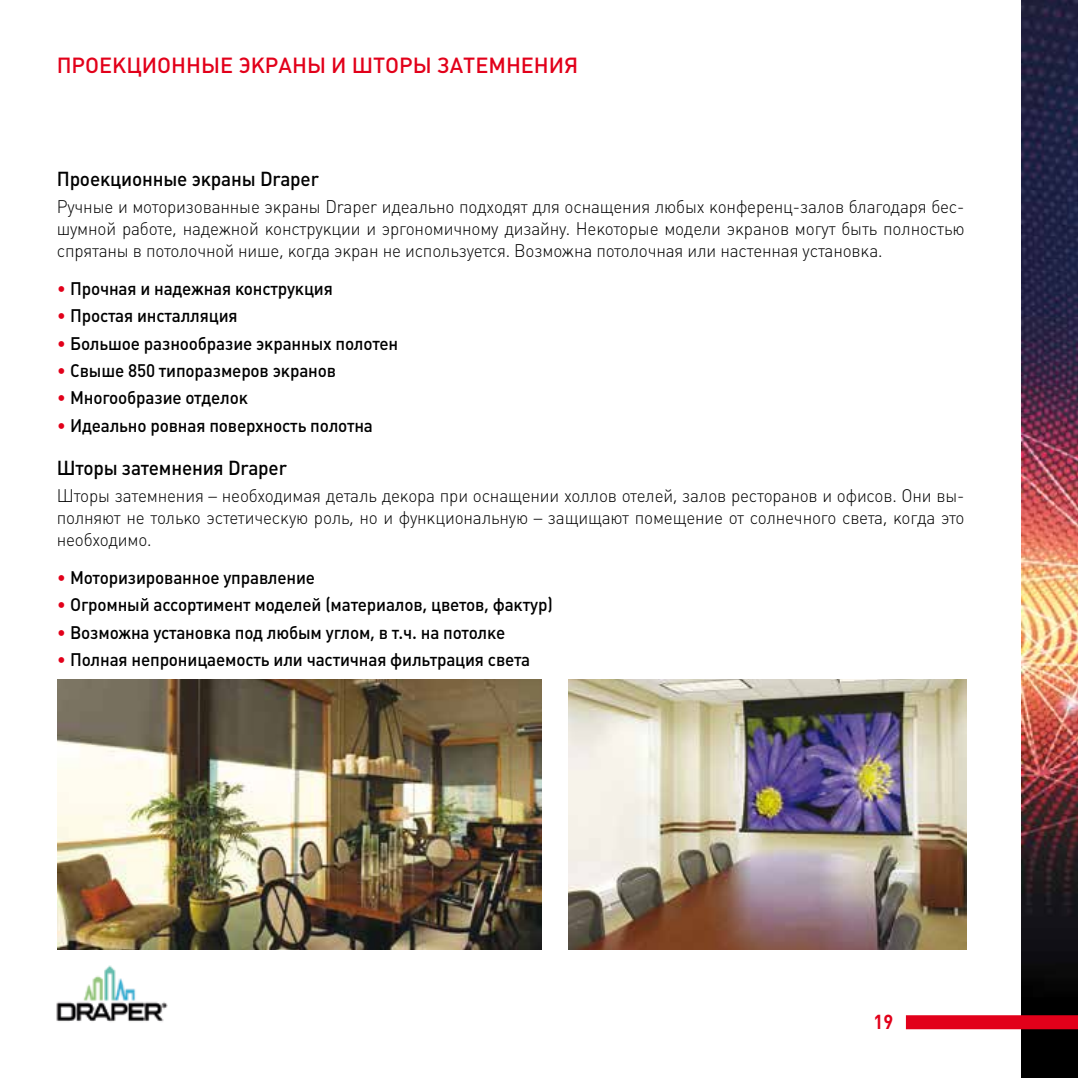
<style>
.page{position:relative;width:1078px;height:1078px;background:#fff}
.page>*{position:absolute;margin:0;border:0;box-sizing:border-box;transform-origin:0 0}
.t1{font:21.6px "Plumb Medium C";color:#e2001a}
.t2{font:20px "Plumb Medium C";letter-spacing:-.01em;color:#000;scale:.95 1}
.t3{font:20px "Plumb Bold C";color:#e2001a;scale:.9 1}
.t4{font:18px/21.6px "Plumb Light C";letter-spacing:-.01em;color:#000;text-align:justify;scale:.95 1}
.t5{font:18px "Plumb Medium C";letter-spacing:-.01em;color:#000;scale:.95 1}
.s1{font-family:"Plumb Light C";color:#e2001a}
</style>
<div class="page">
<img style="left:1020px;top:0;width:57px;height:1077px">
<div style="left:905px;top:1014px;width:172px;height:14px;background:#e2001a"></div>
<img style="left:568px;top:679px;width:398px;height:270px">
<img style="left:57px;top:679px;width:484px;height:270px">
<img style="left:56px;top:965px;width:112px;height:57px">
<p class="t1" style="left:57px;top:53px;width:523px">ПРОЕКЦИОННЫЕ ЭКРАНЫ И ШТОРЫ ЗАТЕМНЕНИЯ</p>
<p class="t2" style="left:57px;top:167px;width:277px">Проекционные экраны Draper</p>
<p class="t4" style="left:57px;top:196px;width:956px">Ручные и моторизованные экраны Draper идеально подходят для оснащения любых конференц-залов благодаря бес&shy;шумной работе, надежной конструкции и эргономичному дизайну. Некоторые модели экранов могут быть полностью спрятаны в потолочной нише, когда экран не используется. Возможна потолочная или настенная установка.</p>
<p class="t5" style="left:57px;top:278px;width:292px"><span class="s1">•</span> Прочная и надежная конструкция</p>
<p class="t5" style="left:57px;top:306px;width:192px"><span class="s1">•</span> Простая инсталляция</p>
<p class="t5" style="left:57px;top:333px;width:361px"><span class="s1">•</span> Большое разнообразие экранных полотен</p>
<p class="t5" style="left:57px;top:360px;width:295px"><span class="s1">•</span> Свыше 850 типоразмеров экранов</p>
<p class="t5" style="left:57px;top:387px;width:203px"><span class="s1">•</span> Многообразие отделок</p>
<p class="t5" style="left:57px;top:415px;width:334px"><span class="s1">•</span> Идеально ровная поверхность полотна</p>
<p class="t2" style="left:57px;top:456px;width:244px">Шторы затемнения Draper</p>
<p class="t4" style="left:57px;top:485px;width:956px">Шторы затемнения – необходимая деталь декора при оснащении холлов отелей, залов ресторанов и офисов. Они вы&shy;полняют не только эстетическую роль, но и функциональную – защищают помещение от солнечного света, когда это необходимо.</p>
<p class="t5" style="left:57px;top:567px;width:273px"><span class="s1">•</span> Моторизированное управление</p>
<p class="t5" style="left:57px;top:594px;width:523px"><span class="s1">•</span> Огромный ассортимент моделей (материалов, цветов, фактур)</p>
<p class="t5" style="left:57px;top:622px;width:473px"><span class="s1">•</span> Возможна установка под любым углом, в т.ч. на потолке</p>
<p class="t5" style="left:57px;top:649px;width:500px"><span class="s1">•</span> Полная непроницаемость или частичная фильтрация света</p>
<p class="t3" style="left:873px;top:1010px;width:23px">19</p>
</div>
